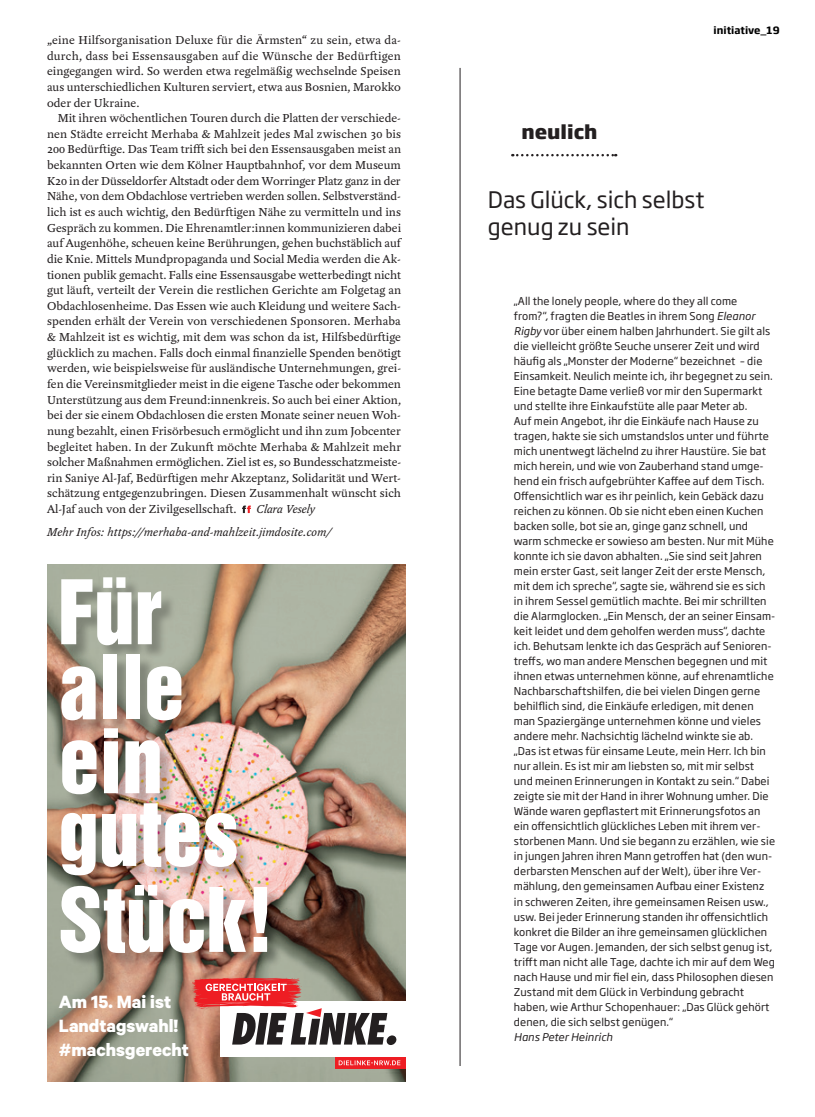
<style>
.page{position:relative;width:815px;height:1117px;background:#fff}
.page>*{position:absolute;margin:0;border:0;box-sizing:border-box;transform-origin:0 0}
.t1{font:81.25px/73.9px "Helvetica Inserat LT Std";color:#fff}
.t2{font:22.5px/27px "Soho Gothic Std";color:#231f20}
.t3{font:700 20px/24px "Calibre";color:#fff}
.t4{font:800 18.75px "Soho Gothic Std";color:#231f20}
.t5{font:12.5px/15.6px "Yoga OT";color:#231f20;text-align:justify}
.t6{font:italic 12.5px/23.1px "Yoga OT";letter-spacing:.01em;color:#231f20}
.t7{font:10.62px/15px "Soho Gothic Std";letter-spacing:.01em;color:#231f20}
.t8{font:italic 10.62px "Soho Gothic Std";letter-spacing:.01em;color:#231f20}
.t9{font:700 10px "Soho Gothic Std";color:#000}
.s1{font-style:italic}
</style>
<div class="page">
<svg style="left:242px;top:505px;width:9px;height:8px"></svg>
<hr style="left:460px;top:68px;width:1px;height:997px;background:#231f20">
<svg style="left:512px;top:154px;width:104px;height:2px"></svg>
<img style="left:47px;top:564px;width:359px;height:517px">
<div style="left:64px;top:579px;width:112px;height:81px;background:#000001;opacity:.25"></div>
<div style="left:63px;top:656px;width:134px;height:79px;background:#000001;opacity:.25"></div>
<div style="left:64px;top:730px;width:111px;height:79px;background:#000001;opacity:.25"></div>
<div style="left:63px;top:805px;width:189px;height:85px;background:#000001;opacity:.25"></div>
<div style="left:63px;top:886px;width:220px;height:81px;background:#000001;opacity:.25"></div>
<div style="left:220px;top:1000px;width:186px;height:56px;background:#fff"></div>
<svg style="left:192px;top:977px;width:205px;height:67px"></svg>
<svg style="left:335px;top:1056px;width:71px;height:12px"></svg>
<svg style="left:339px;top:1060px;width:61px;height:4px"></svg>
<p class="t5" style="left:47px;top:32px;width:355px">„eine Hilfsorganisation Deluxe für die Ärmsten“ zu sein, etwa da&shy;durch, dass bei Essensausgaben auf die Wünsche der Bedürftigen eingegangen wird. So werden etwa regelmäßig wechselnde Speisen aus unterschiedlichen Kulturen serviert, etwa aus Bosnien, Marokko oder der Ukraine.</p>
<p class="t5" style="left:47px;top:110px;width:356px;text-indent:11px">Mit ihren wöchentlichen Touren durch die Platten der verschiede&shy;nen Städte erreicht Merhaba &amp; Mahlzeit jedes Mal zwischen 30 bis 200 Bedürftige. Das Team trifft sich bei den Essensausgaben meist an bekannten Orten wie dem Kölner Hauptbahnhof, vor dem Museum K20 in der Düsseldorfer Altstadt oder dem Worringer Platz ganz in der Nähe, von dem Obdachlose vertrieben werden sollen. Selbstverständ&shy;lich ist es auch wichtig, den Bedürftigen Nähe zu vermitteln und ins Gespräch zu kommen. Die Ehrenamtler:innen kommunizieren dabei auf Augenhöhe, scheuen keine Berührungen, gehen buchstäblich auf die Knie. Mittels Mundpropaganda und Social Media werden die Ak&shy;tionen publik gemacht. Falls eine Essensausgabe wetterbedingt nicht gut läuft, verteilt der Verein die restlichen Gerichte am Folgetag an Obdachlosenheime. Das Essen wie auch Kleidung und weitere Sach&shy;spenden erhält der Verein von verschiedenen Sponsoren. Merhaba &amp; Mahlzeit ist es wichtig, mit dem was schon da ist, Hilfsbedürftige glücklich zu machen. Falls doch einmal finanzielle Spenden benötigt werden, wie beispielsweise für ausländische Unternehmungen, grei&shy;fen die Vereinsmitglieder meist in die eigene Tasche oder bekommen Unterstützung aus dem Freund:innenkreis. So auch bei einer Aktion, bei der sie einem Obdachlosen die ersten Monate seiner neuen Woh&shy;nung bezahlt, einen Frisörbesuch ermöglicht und ihn zum Jobcenter begleitet haben. In der Zukunft möchte Merhaba &amp; Mahlzeit mehr solcher Maßnahmen ermöglichen. Ziel ist es, so Bundesschatzmeiste&shy;rin Saniye Al-Jaf, Bedürftigen mehr Akzeptanz, Solidarität und Wert&shy;schätzung entgegenzubringen. Diesen Zusammenhalt wünscht sich Al-Jaf auch von der Zivilgesellschaft.</p>
<p class="t6" style="left:47px;top:497px;width:286px;text-indent:209px">Clara Vesely<br>Mehr Infos: https://merhaba-and-mahlzeit.jimdosite.com/</p>
<h1 class="t1" style="left:58px;top:577px;width:182px">Für alle ein gutes</h1>
<h1 class="t1" style="left:58px;top:884px;width:217px">Stück!</h1>
<h3 class="t3" style="left:59px;top:988px;width:132px">Am 15. Mai ist<br>Landtagswahl! #machsgerecht</h3>
<p class="t9" style="left:714px;top:23px;width:67px">initiative_19</p>
<h3 class="t4" style="left:521px;top:119px;width:78px">neulich</h3>
<h2 class="t2" style="left:488px;top:187px;width:218px">Das Glück, sich selbst genug zu sein</h2>
<p class="t7" style="left:514px;top:293px;width:263px">„All the lonely people, where do they all come<br>from?“, fragten die Beatles in ihrem Song <span class="s1">Eleanor Rigby</span> vor über einem halben Jahrhundert. Sie gilt als die vielleicht größte Seuche unserer Zeit und wird häufig als „Monster der Moderne“ bezeichnet – die Einsamkeit. Neulich meinte ich, ihr begegnet zu sein.<br>Eine betagte Dame verließ vor mir den Supermarkt und stellte ihre Einkaufstüte alle paar Meter ab.<br>Auf mein Angebot, ihr die Einkäufe nach Hause zu tragen, hakte sie sich umstandslos unter und führte mich unentwegt lächelnd zu ihrer Haustüre. Sie bat mich herein, und wie von Zauberhand stand umge&shy;hend ein frisch aufgebrühter Kaffee auf dem Tisch.<br>Offensichtlich war es ihr peinlich, kein Gebäck dazu reichen zu können. Ob sie nicht eben einen Kuchen backen solle, bot sie an, ginge ganz schnell, und warm schmecke er sowieso am besten. Nur mit Mühe konnte ich sie davon abhalten. „Sie sind seit Jahren mein erster Gast, seit langer Zeit der erste Mensch, mit dem ich spreche“, sagte sie, während sie es sich in ihrem Sessel gemütlich machte. Bei mir schrillten die Alarmglocken. „Ein Mensch, der an seiner Einsam&shy;keit leidet und dem geholfen werden muss“, dachte ich. Behutsam lenkte ich das Gespräch auf Senioren&shy;treffs, wo man andere Menschen begegnen und mit ihnen etwas unternehmen könne, auf ehrenamtliche Nachbarschaftshilfen, die bei vielen Dingen gerne behilflich sind, die Einkäufe erledigen, mit denen man Spaziergänge unternehmen könne und vieles andere mehr. Nachsichtig lächelnd winkte sie ab. „Das ist etwas für einsame Leute, mein Herr. Ich bin nur allein. Es ist mir am liebsten so, mit mir selbst und meinen Erinnerungen in Kontakt zu sein.“ Dabei zeigte sie mit der Hand in ihrer Wohnung umher. Die Wände waren gepflastert mit Erinnerungsfotos an ein offensichtlich glückliches Leben mit ihrem ver&shy;storbenen Mann. Und sie begann zu erzählen, wie sie in jungen Jahren ihren Mann getroffen hat (den wun&shy;derbarsten Menschen auf der Welt), über ihre Ver&shy;mählung, den gemeinsamen Aufbau einer Existenz in schweren Zeiten, ihre gemeinsamen Reisen usw., usw. Bei jeder Erinnerung standen ihr offensichtlich konkret die Bilder an ihre gemeinsamen glücklichen Tage vor Augen. Jemanden, der sich selbst genug ist, trifft man nicht alle Tage, dachte ich mir auf dem Weg nach Hause und mir fiel ein, dass Philosophen diesen Zustand mit dem Glück in Verbindung gebracht haben, wie Arthur Schopenhauer: „Das Glück gehört denen, die sich selbst genügen.“</p>
<p class="t8" style="left:514px;top:1029px;width:100px">Hans Peter Heinrich</p>
</div>
